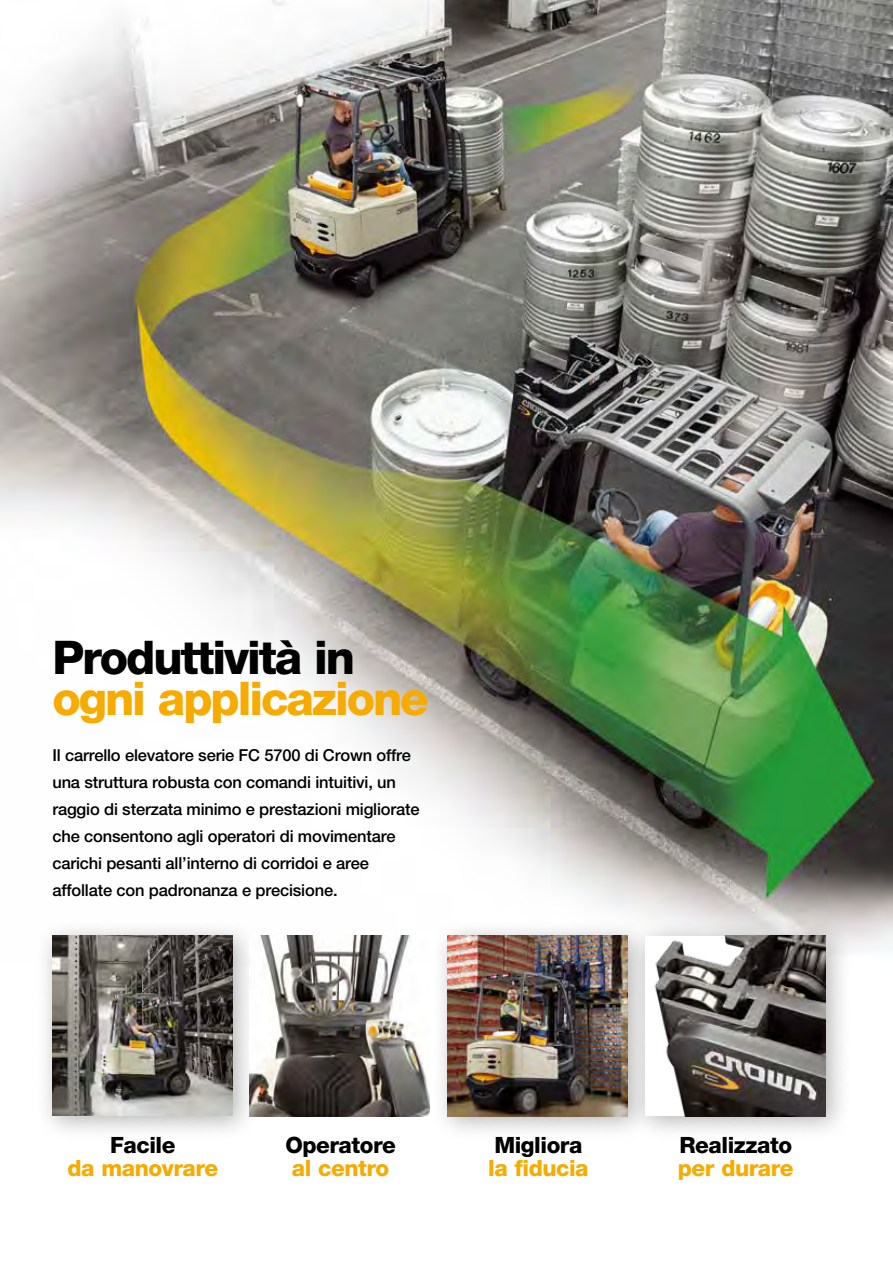
<style>
.page{position:relative;width:893px;height:1263px;background:#fff}
.page>*{position:absolute;margin:0;border:0;box-sizing:border-box;transform-origin:0 0}
.t1{font:800 46.5px "Helvetica Neue LT Std";letter-spacing:-.045em;color:#f7ab00}
.t2{font:800 46.5px "Helvetica Neue LT Std";letter-spacing:-.045em;color:#000}
.t3{font:800 22.5px "Helvetica Neue LT Std";letter-spacing:-.02em;color:#f7ab00}
.t4{font:800 22.5px "Helvetica Neue LT Std";letter-spacing:-.02em;color:#000}
.t5{font:500 16.5px/27px "Helvetica Neue LT Std";letter-spacing:-.01em;color:#000}
</style>
<div class="page">
<img style="left:0;top:0;width:893px;height:949px">
<div style="left:34px;top:917px;width:226px;height:225px;background:#000;opacity:.3"></div>
<img style="left:52px;top:936px;width:180px;height:179px">
<img style="left:250px;top:936px;width:180px;height:180px">
<div style="left:430px;top:917px;width:225px;height:225px;background:#000;opacity:.3"></div>
<div style="left:627px;top:917px;width:226px;height:225px;background:#000;opacity:.3"></div>
<img style="left:448px;top:936px;width:180px;height:180px">
<img style="left:645px;top:936px;width:180px;height:180px">
<h1 class="t2" style="left:52px;top:630px;width:304px">Produttività in</h1>
<h1 class="t1" style="left:52px;top:670px;width:378px">ogni applicazione</h1>
<p class="t5" style="left:52px;top:742px;width:369px">Il carrello elevatore serie FC 5700 di Crown offre una struttura robusta con comandi intuitivi, un raggio di sterzata minimo e prestazioni migliorate che consentono agli operatori di movimentare carichi pesanti all’interno di corridoi e aree affollate con padronanza e precisione.</p>
<h2 class="t4" style="left:110px;top:1132px;width:67px">Facile</h2>
<h2 class="t3" style="left:67px;top:1154px;width:152px">da manovrare</h2>
<h2 class="t4" style="left:285px;top:1132px;width:112px">Operatore</h2>
<h2 class="t3" style="left:292px;top:1154px;width:99px">al centro</h2>
<h2 class="t4" style="left:494px;top:1132px;width:90px">Migliora</h2>
<h2 class="t3" style="left:488px;top:1154px;width:102px">la fiducia</h2>
<h2 class="t4" style="left:679px;top:1132px;width:114px">Realizzato</h2>
<h2 class="t3" style="left:678px;top:1154px;width:117px">per durare</h2>
</div>
